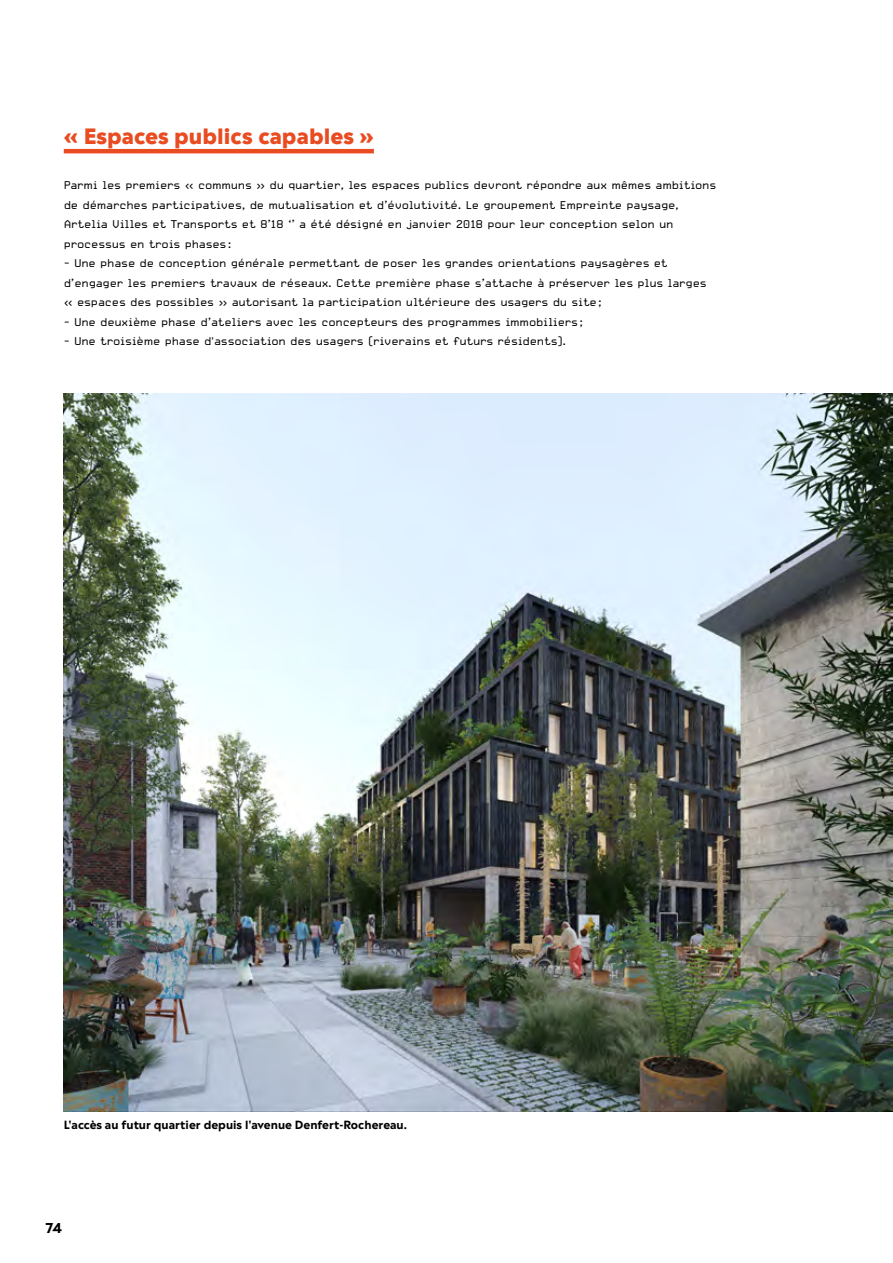
<style>
.page{position:relative;width:893px;height:1263px;background:#fff}
.page>*{position:absolute;margin:0;border:0;box-sizing:border-box;transform-origin:0 0}
.t1{font:800 21px "Madera";color:#e94c21}
.t2{font:13.5px/19.5px "Carbon";letter-spacing:-.02em;color:#000}
.t3{font:700 13.5px "Madera";color:#000}
.t4{font:700 11.25px "Madera";color:#000}
</style>
<div class="page">
<hr style="left:64px;top:149px;width:310px;height:4px;background:#e94c21">
<img style="left:64px;top:393px;width:829px;height:719px">
<h1 class="t1" style="left:64px;top:117px;width:312px">« Espaces publics capables »</h1>
<p class="t2" style="left:64px;top:176px;width:654px">Parmi les premiers « communs » du quartier, les espaces publics devront répondre aux mêmes ambitions de démarches participatives, de mutualisation et d’évolutivité. Le groupement Empreinte paysage, Artelia Villes et Transports et 8’18 ‘’ a été désigné en janvier 2018 pour leur conception selon un processus en trois phases:</p>
<p class="t2" style="left:64px;top:254px;width:644px">- Une phase de conception générale permettant de poser les grandes orientations paysagères et d’engager les premiers travaux de réseaux. Cette première phase s’attache à préserver les plus larges « espaces des possibles » autorisant la participation ultérieure des usagers du site;</p>
<p class="t2" style="left:64px;top:312px;width:521px">- Une deuxième phase d’ateliers avec les concepteurs des programmes immobiliers;</p>
<p class="t2" style="left:64px;top:332px;width:504px">- Une troisième phase d'association des usagers (riverains et futurs résidents).</p>
<p class="t4" style="left:64px;top:1115px;width:345px">L'accès au futur quartier depuis l'avenue Denfert-Rochereau.</p>
<p class="t3" style="left:45px;top:1216px;width:18px">74</p>
</div>
